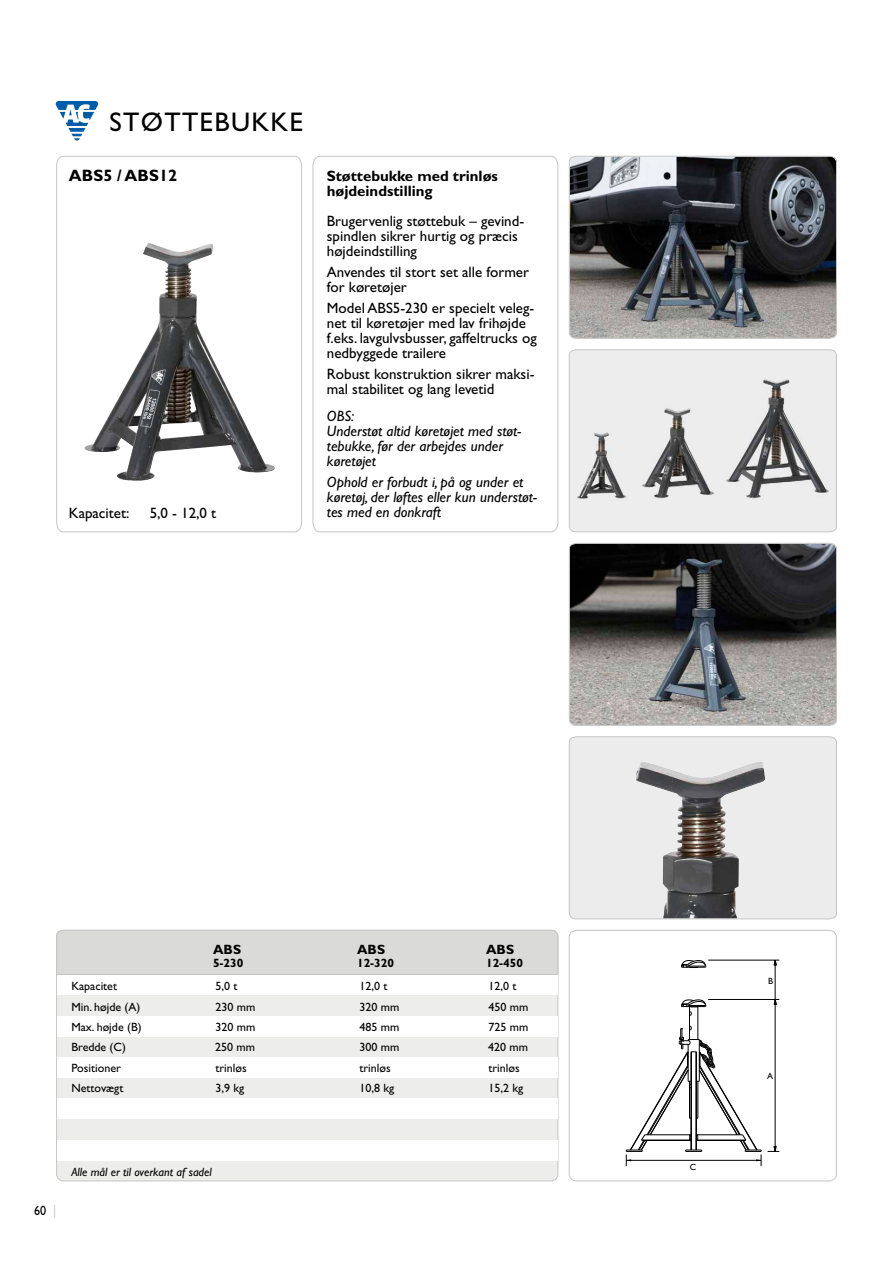
<style>
.page{position:relative;width:893px;height:1263px;background:#fff}
.page>*{position:absolute;margin:0;border:0;box-sizing:border-box;transform-origin:0 0}
.t1{font:27px "Gill Sans";letter-spacing:.05em;color:#000}
.t2{font:700 16.5px "Gill Sans";color:#000}
.t3{font:15px/15px "Gill Sans";color:#000}
.t4{font:italic 15px/15px "Gill Sans";color:#000}
.t5{font:700 15px/15px "Gill Sans";color:#000}
.t6{font:700 13.5px "Gill Sans";color:#000}
.t7{font:13.5px "Gill Sans";color:#000;scale:.9 1}
.t8{font:12px "Gill Sans";color:#000}
.t9{font:italic 12px "Gill Sans";color:#000}
.t10{font:700 12px "Gill Sans";color:#000}
.t11{font:9px "Gill Sans";color:#000}
.s1{color:#c5c5c5}
</style>
<div class="page">
<svg style="left:56px;top:101px;width:42px;height:40px"></svg>
<svg style="left:569px;top:542px;width:268px;height:184px"></svg>
<svg style="left:569px;top:155px;width:268px;height:184px"></svg>
<svg style="left:569px;top:736px;width:268px;height:184px"></svg>
<svg style="left:569px;top:349px;width:268px;height:184px"></svg>
<svg style="left:56px;top:155px;width:246px;height:378px"></svg>
<svg style="left:768px;top:1146px;width:11px;height:6px"></svg>
<hr style="left:708px;top:999px;width:71px;height:1px;background:#000">
<hr style="left:708px;top:960px;width:71px;height:1px;background:#000">
<hr style="left:775px;top:960px;width:1px;height:191px;background:#000">
<hr style="left:689px;top:1007px;width:1px;height:32px;background:#000">
<hr style="left:698px;top:1007px;width:1px;height:32px;background:#000">
<svg style="left:681px;top:1000px;width:25px;height:15px"></svg>
<svg style="left:681px;top:960px;width:25px;height:8px"></svg>
<svg style="left:626px;top:1026px;width:136px;height:140px"></svg>
<div style="left:569px;top:930px;width:268px;height:251px;border:1px solid #c5c5c5;border-radius:7px"></div>
<div style="left:57px;top:930px;width:501px;height:251px;background:#ededec;border-radius:7px"></div>
<div style="left:57px;top:975px;width:500px;height:20px;background:#fff"></div>
<div style="left:57px;top:1016px;width:501px;height:20px;background:#fff"></div>
<div style="left:57px;top:1058px;width:501px;height:20px;background:#fff"></div>
<div style="left:57px;top:1098px;width:501px;height:20px;background:#fff"></div>
<div style="left:57px;top:1141px;width:501px;height:20px;background:#fff"></div>
<svg style="left:312px;top:155px;width:247px;height:378px"></svg>
<div style="left:56px;top:929px;width:503px;height:46px;background:#dadad9"></div>
<h1 class="t1" style="left:109px;top:106px;width:195px">STØTTEBUKKE</h1>
<p class="t2" style="left:69px;top:166px;width:110px">ABS5 / ABS12</p>
<p class="t3" style="left:69px;top:506px;width:62px">Kapacitet:</p>
<p class="t3" style="left:150px;top:506px;width:68px">5,0 - 12,0 t</p>
<p class="t5" style="left:327px;top:169px;width:173px">Støttebukke med trinløs højdeindstilling</p>
<p class="t3" style="left:327px;top:214px;width:199px">Brugervenlig støttebuk – gevind&shy;spindlen sikrer hurtig og præcis højdeindstilling</p>
<p class="t3" style="left:327px;top:265px;width:204px">Anvendes til stort set alle former for køretøjer</p>
<p class="t3" style="left:327px;top:301px;width:211px">Model ABS5-230 er specielt veleg&shy;net til køretøjer med lav frihøjde f.eks. lavgulvsbusser, gaffeltrucks og nedbyggede trailere</p>
<p class="t3" style="left:327px;top:367px;width:209px">Robust konstruktion sikrer maksi&shy;mal stabilitet og lang levetid</p>
<p class="t4" style="left:327px;top:409px;width:196px">OBS:<br>Understøt altid køretøjet med støt&shy;tebukke, før der arbejdes under køretøjet</p>
<p class="t4" style="left:327px;top:475px;width:212px">Ophold er forbudt i, på og under et køretøj, der løftes eller kun understøt&shy;tes med en donkraft</p>
<p class="t6" style="left:213px;top:941px;width:30px">ABS</p>
<p class="t6" style="left:357px;top:941px;width:30px">ABS</p>
<p class="t6" style="left:486px;top:941px;width:30px">ABS</p>
<p class="t10" style="left:213px;top:956px;width:32px">5-230</p>
<p class="t10" style="left:357px;top:956px;width:39px">12-320</p>
<p class="t10" style="left:486px;top:956px;width:39px">12-450</p>
<p class="t8" style="left:71px;top:979px;width:47px">Kapacitet</p>
<p class="t8" style="left:215px;top:979px;width:23px">5,0 t</p>
<p class="t8" style="left:359px;top:979px;width:29px">12,0 t</p>
<p class="t8" style="left:488px;top:979px;width:29px">12,0 t</p>
<p class="t8" style="left:71px;top:999px;width:70px">Min. højde (A)</p>
<p class="t8" style="left:215px;top:999px;width:41px">230 mm</p>
<p class="t8" style="left:359px;top:999px;width:41px">320 mm</p>
<p class="t8" style="left:488px;top:999px;width:41px">450 mm</p>
<p class="t8" style="left:71px;top:1020px;width:72px">Max. højde (B)</p>
<p class="t8" style="left:215px;top:1020px;width:41px">320 mm</p>
<p class="t8" style="left:359px;top:1020px;width:41px">485 mm</p>
<p class="t8" style="left:488px;top:1020px;width:41px">725 mm</p>
<p class="t8" style="left:71px;top:1040px;width:56px">Bredde (C)</p>
<p class="t8" style="left:215px;top:1040px;width:41px">250 mm</p>
<p class="t8" style="left:359px;top:1040px;width:41px">300 mm</p>
<p class="t8" style="left:488px;top:1040px;width:41px">420 mm</p>
<p class="t8" style="left:71px;top:1061px;width:51px">Positioner</p>
<p class="t8" style="left:215px;top:1061px;width:33px">trinløs</p>
<p class="t8" style="left:359px;top:1061px;width:33px">trinløs</p>
<p class="t8" style="left:488px;top:1061px;width:33px">trinløs</p>
<p class="t8" style="left:71px;top:1081px;width:53px">Nettovægt</p>
<p class="t8" style="left:215px;top:1081px;width:30px">3,9 kg</p>
<p class="t8" style="left:359px;top:1081px;width:36px">10,8 kg</p>
<p class="t8" style="left:488px;top:1081px;width:36px">15,2 kg</p>
<p class="t7" style="left:34px;top:1203px;width:26px">60 <span class="s1">|</span></p>
<p class="t9" style="left:71px;top:1165px;width:142px">Alle mål er til overkant af sadel</p>
<p class="t11" style="left:690px;top:1161px;width:8px">C</p>
<p class="t11" style="left:768px;top:976px;width:7px">B</p>
<p class="t11" style="left:767px;top:1071px;width:8px">A</p>
</div>
